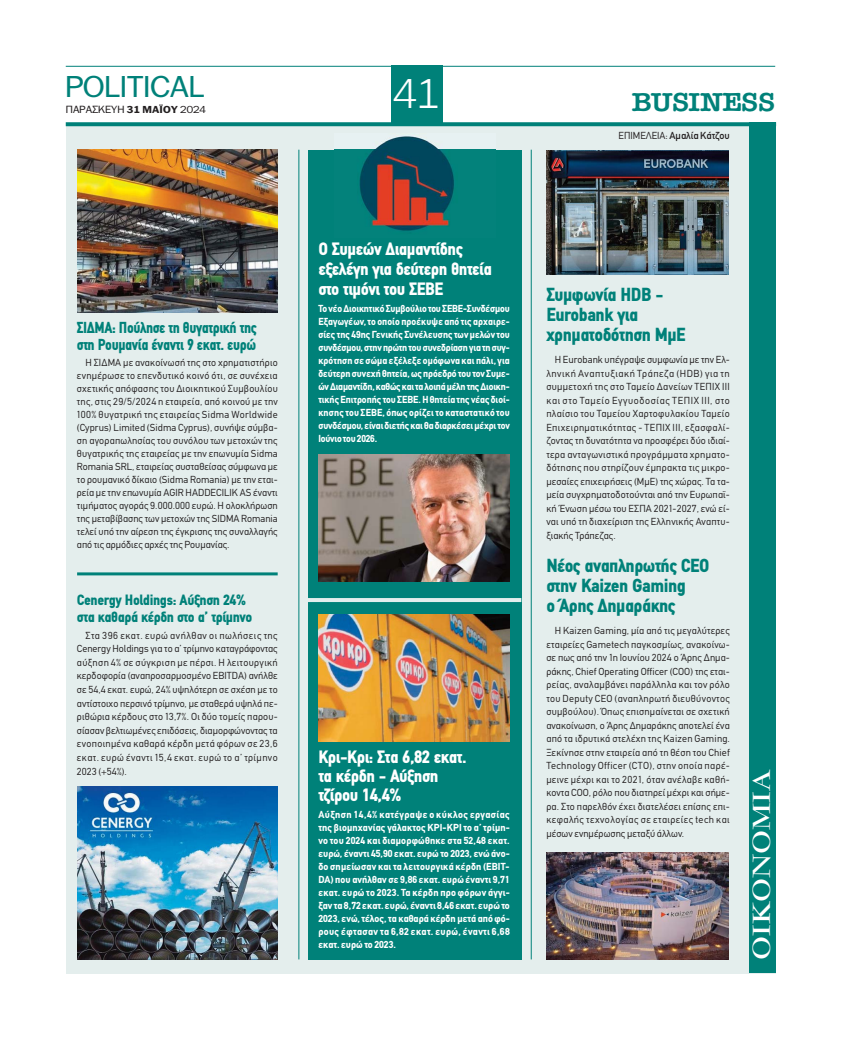
<style>
.page{position:relative;width:841px;height:1039px;background:#fff}
.page>*{position:absolute;margin:0;border:0;box-sizing:border-box;transform-origin:0 0}
.t1{font:300 40px "PF Franklin Gothic";color:#fff}
.t2{font:29px "PF Franklin Gothic";color:#008179;scale:1.1 1}
.t3{font:700 27.2px "PF Garamond Classic";color:#fff;scale:1.17 1}
.t4{font:26px "American Type ITC Hel Dm Bd";color:#008179;scale:1.06 1}
.t5{font:900 condensed 19px/20px "PF Din Text";letter-spacing:-.025em;color:#008179;scale:1.05 1}
.t6{font:900 condensed 18px/19px "PF Din Text";letter-spacing:-.025em;color:#fff;scale:1.04 1}
.t7{font:900 condensed 16px/17px "PF Din Text";letter-spacing:-.025em;color:#008179}
.t8{font:900 condensed 15px/17px "PF Din Text";letter-spacing:-.025em;color:#008179;scale:1.04 1}
.t9{font:10px/13.5px "CF Din";letter-spacing:.02em;color:#231f20;text-align:justify}
.t10{font:700 10px/13px "CF Din";letter-spacing:-.005em;color:#fff;text-align:justify;scale:.94 1}
.t11{font:700 10px/13px "CF Din";letter-spacing:-.005em;color:#fff;text-align:justify}
.t12{font:10px "CF Din";color:#231f20}
.t13{font:10px "PF Franklin Gothic";letter-spacing:.01em;color:#231f20;scale:1.1 1}
.s1{font-weight:700;font-size:9.7px}
.s2{font-size:9.7px}
.s3{font-style:inherit}
</style>
<div class="page">
<div style="left:66px;top:125px;width:708px;height:848px;background:#e4eeed"></div>
<hr style="left:66px;top:66px;width:708px;height:1px;background:#008179">
<svg style="left:66px;top:122px;width:683px;height:4px;background:#0f8880"></svg>
<div style="left:391px;top:66px;width:51px;height:60px;background:#008179"></div>
<div style="left:749px;top:122px;width:26px;height:851px;background:#008179"></div>
<div style="left:308px;top:150px;width:213px;height:809px;background:#008179"></div>
<img style="left:334px;top:135px;width:161px;height:96px">
<hr style="left:530px;top:150px;width:1px;height:809px;background:#008179">
<hr style="left:298px;top:150px;width:1px;height:809px;background:#008179">
<img style="left:77px;top:150px;width:200px;height:163px">
<img style="left:77px;top:786px;width:200px;height:173px">
<img style="left:546px;top:150px;width:182px;height:124px">
<img style="left:546px;top:852px;width:182px;height:107px">
<hr style="left:77px;top:572px;width:200px;height:3px;background:#008179">
<img style="left:318px;top:614px;width:191px;height:127px">
<img style="left:318px;top:454px;width:191px;height:127px">
<hr style="left:304px;top:598px;width:217px;height:4px;background:#e4eeed">
<h2 class="t2" style="left:66px;top:70px;width:127px">ΡOLITICAL</h2>
<h1 class="t1" style="left:393px;top:71px;width:48px">41</h1>
<p class="t13" style="left:66px;top:104px;width:129px">ΠΑΡΑΣΚΕΥΗ <span class="s1">31 ΜΑΪΟΥ</span> <span class="s2">2024</span></p>
<h3 class="t4" style="left:631px;top:87px;width:137px">BUSINESS</h3>
<p class="t12" style="left:618px;top:130px;width:113px"><span class="s3">ΕΠΙΜΕΛΕΙΑ:</span> Αμαλία Κάτζου</p>
<h3 class="t7" style="left:77px;top:320px;width:181px">ΣΙΔΜΑ: Πούλησε τη θυγατρική της στη Ρουμανία έναντι 9 εκατ. ευρώ</h3>
<p class="t9" style="left:77px;top:357px;width:202px;line-height:13px;text-indent:9px">Η ΣΙΔΜΑ με ανακοίνωσή της στο χρηματιστήριο ενημέρωσε το επενδυτικό κοινό ότι, σε συνέχεια σχετικής απόφασης του Διοικητικού Συμβουλίου της, στις 29/5/2024 η εταιρεία, από κοινού με την 100% θυγατρική της εταιρείας Sidma Worldwide (Cyprus) Limited (Sidma Cyprus), συνήψε σύμβα&shy;ση αγοραπωλησίας του συνόλου των μετοχών της θυγατρικής της εταιρείας με την επωνυμία Sidma Romania SRL, εταιρείας συσταθείσας σύμφωνα με το ρουμανικό δίκαιο (Sidma Romania) με την εται&shy;ρεία με την επωνυμία AGIR HADDECILIK AS έναντι τιμήματος αγοράς 9.000.000 ευρώ. Η ολοκλήρωση της μεταβίβασης των μετοχών της SIDMA Romania τελεί υπό την αίρεση της έγκρισης της συναλλαγής από τις αρμόδιες αρχές της Ρουμανίας.</p>
<h3 class="t8" style="left:77px;top:592px;width:170px">Cenergy Holdings: Αύξηση 24% στα καθαρά κέρδη στο α’ τρίμηνο</h3>
<p class="t9" style="left:77px;top:629px;width:202px;text-indent:9px">Στα 396 εκατ. ευρώ ανήλθαν οι πωλήσεις της Cenergy Holdings για το α’ τρίμηνο καταγράφοντας αύξηση 4% σε σύγκριση με πέρσι. Η λειτουργική κερδοφορία (αναπροσαρμοσμένο EBITDA) ανήλθε σε 54,4 εκατ. ευρώ, 24% υψηλότερη σε σχέση με το αντίστοιχο περσινό τρίμηνο, με σταθερά υψηλά πε&shy;ριθώρια κέρδους στο 13,7%. Οι δύο τομείς παρου&shy;σίασαν βελτιωμένες επιδόσεις, διαμορφώνοντας τα ενοποιημένα καθαρά κέρδη μετά φόρων σε 23,6 εκατ. ευρώ έναντι 15,4 εκατ. ευρώ το α’ τρίμηνο 2023 (+54%).</p>
<h3 class="t6" style="left:318px;top:241px;width:168px;line-height:20px">O Συμεών Διαμαντίδης εξελέγη για δεύτερη θητεία στο τιμόνι του ΣΕΒΕ</h3>
<p class="t10" style="left:318px;top:302px;width:205px">Το νέο Διοικητικό Συμβούλιο του ΣΕΒΕ-Συνδέσμου Εξαγωγέων, το οποίο προέκυψε από τις αρχαιρε&shy;σίες της 49ης Γενικής Συνέλευσης των μελών του συνδέσμου, στην πρώτη του συνεδρίαση για τη συγ&shy;κρότηση σε σώμα εξέλεξε ομόφωνα και πάλι, για δεύτερη συνεχή θητεία, ως πρόεδρό του τον Συμε&shy;ών Διαμαντίδη, καθώς και τα λοιπά μέλη της Διοικη&shy;τικής Επιτροπής του ΣΕΒΕ. Η θητεία της νέας διοί&shy;κησης του ΣΕΒΕ, όπως ορίζει το καταστατικό του συνδέσμου, είναι διετής και θα διαρκέσει μέχρι τον Ιούνιο του 2026.</p>
<h3 class="t6" style="left:318px;top:749px;width:144px">Κρι-Κρι: Στα 6,82 εκατ. τα κέρδη - Αύξηση τζίρου 14,4%</h3>
<p class="t11" style="left:318px;top:808px;width:193px">Αύξηση 14,4% κατέγραψε ο κύκλος εργασίας της βιομηχανίας γάλακτος ΚΡΙ-ΚΡΙ το α’ τρίμη&shy;νο του 2024 και διαμορφώθηκε στα 52,48 εκατ. ευρώ, έναντι 45,90 εκατ. ευρώ το 2023, ενώ άνο&shy;δο σημείωσαν και τα λειτουργικά κέρδη (EBIT-DA) που ανήλθαν σε 9,86 εκατ. ευρώ έναντι 9,71 εκατ. ευρώ το 2023. Τα κέρδη προ φόρων άγγι&shy;ξαν τα 8,72 εκατ. ευρώ, έναντι 8,46 εκατ. ευρώ το 2023, ενώ, τέλος, τα καθαρά κέρδη μετά από φό&shy;ρους έφτασαν τα 6,82 εκατ. ευρώ, έναντι 6,68 εκατ. ευρώ το 2023.</p>
<h3 class="t5" style="left:546px;top:286px;width:134px">Συμφωνία HDB -<br>Eurobank για χρηματοδότηση ΜμΕ</h3>
<p class="t9" style="left:546px;top:354px;width:185px;text-indent:9px">H Eurobank υπέγραψε συμφωνία με την Ελ&shy;ληνική Αναπτυξιακή Τράπεζα (HDB) για τη συμμετοχή της στο Ταμείο Δανείων ΤΕΠΙΧ ΙΙΙ και στο Ταμείο Εγγυοδοσίας ΤΕΠΙΧ ΙΙΙ, στο πλαίσιο του Ταμείου Χαρτοφυλακίου Ταμείο Επιχειρηματικότητας - ΤΕΠΙΧ ΙΙΙ, εξασφαλί&shy;ζοντας τη δυνατότητα να προσφέρει δύο ιδιαί&shy;τερα ανταγωνιστικά προγράμματα χρηματο&shy;δότησης που στηρίζουν έμπρακτα τις μικρο&shy;μεσαίες επιχειρήσεις (ΜμΕ) της χώρας. Τα τα&shy;μεία συγχρηματοδοτούνται από την Ευρωπαϊ&shy;κή Ένωση μέσω του ΕΣΠΑ 2021-2027, ενώ εί&shy;ναι υπό τη διαχείριση της Ελληνικής Αναπτυ&shy;ξιακής Τράπεζας.</p>
<h3 class="t5" style="left:546px;top:557px;width:157px">Νέος αναπληρωτής CEO στην Kaizen Gaming<br>ο Άρης Δημαράκης</h3>
<p class="t9" style="left:546px;top:625px;width:185px;text-indent:9px">Η Kaizen Gaming, μία από τις μεγαλύτερες εταιρείες Gametech παγκοσμίως, ανακοίνω&shy;σε πως από την 1η Ιουνίου 2024 ο Άρης Δημα&shy;ράκης, Chief Operating Officer (COO) της εται&shy;ρείας, αναλαμβάνει παράλληλα και τον ρόλο του Deputy CEO (αναπληρωτή διευθύνοντος συμβούλου). Όπως επισημαίνεται σε σχετική ανακοίνωση, ο Άρης Δημαράκης αποτελεί ένα από τα ιδρυτικά στελέχη της Kaizen Gaming.<br>Ξεκίνησε στην εταιρεία από τη θέση του Chief Technology Officer (CTO), στην οποία παρέ&shy;μεινε μέχρι και το 2021, όταν ανέλαβε καθή&shy;κοντα COO, ρόλο που διατηρεί μέχρι και σήμε&shy;ρα. Στο παρελθόν έχει διατελέσει επίσης επι&shy;κεφαλής τεχνολογίας σε εταιρείες tech και μέσων ενημέρωσης μεταξύ άλλων.</p>
<h3 class="t3" style="left:747px;top:959px;width:164px;rotate:-90deg">ΟΙΚΟΝΟΜΙΑ</h3>
</div>
